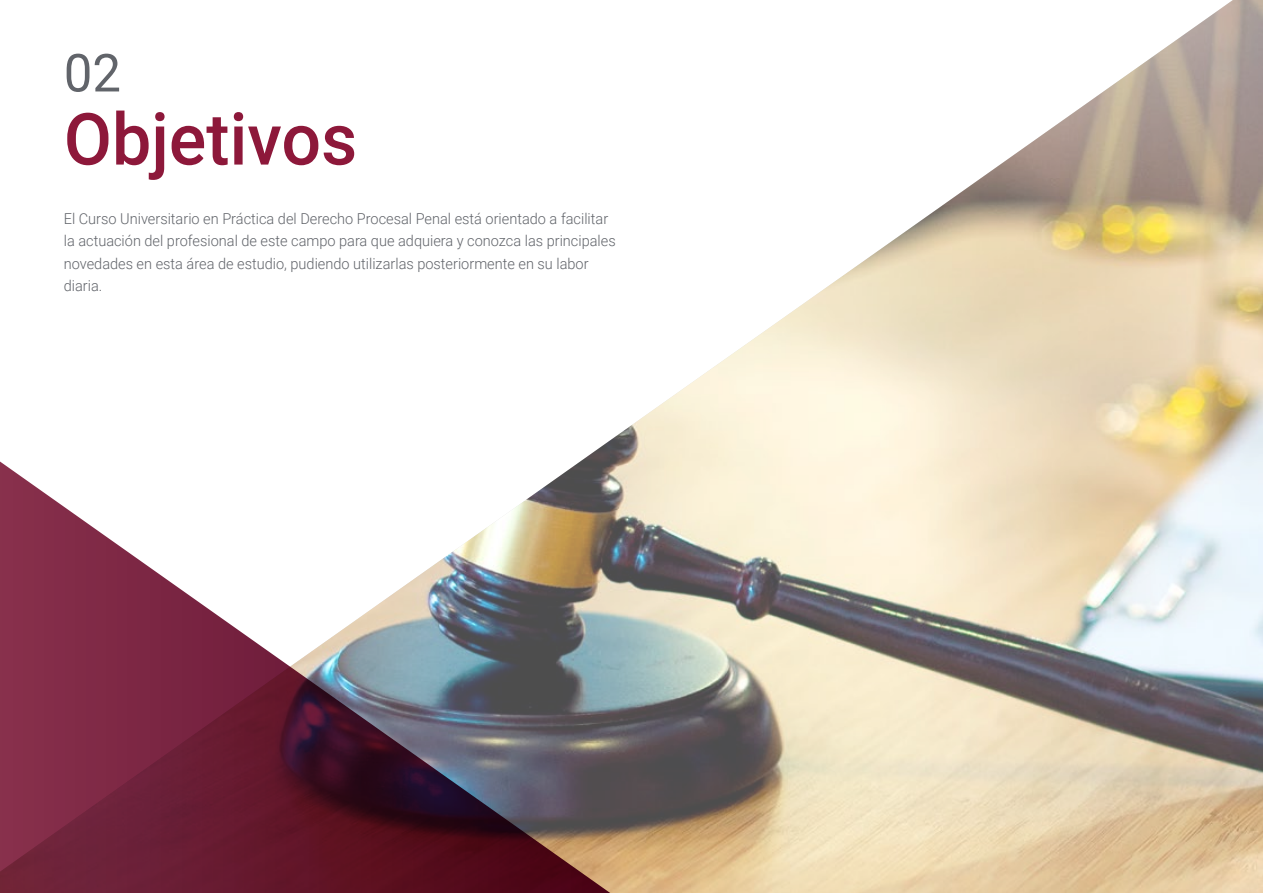
<style>
.page{position:relative;width:1263px;height:893px;background:#fff}
.page>*{position:absolute;margin:0;border:0;box-sizing:border-box;transform-origin:0 0}
.t1{font:500 72px "Roboto";color:#8d183a}
.t2{font:52.5px "Roboto";color:#61646a}
.t3{font:300 15px/22.5px "Roboto";color:#61646a}
</style>
<div class="page">
<img style="left:602px;top:0;width:661px;height:893px">
<svg style="left:0;top:446px;width:640px;height:447px"></svg>
<h2 class="t2" style="left:64px;top:36px;width:59px">02</h2>
<h1 class="t1" style="left:64px;top:89px;width:295px">Objetivos</h1>
<p class="t3" style="left:64px;top:207px;width:553px">El Curso Universitario en Práctica del Derecho Procesal Penal está orientado a facilitar la actuación del profesional de este campo para que adquiera y conozca las principales novedades en esta área de estudio, pudiendo utilizarlas posteriormente en su labor diaria.</p>
</div>
